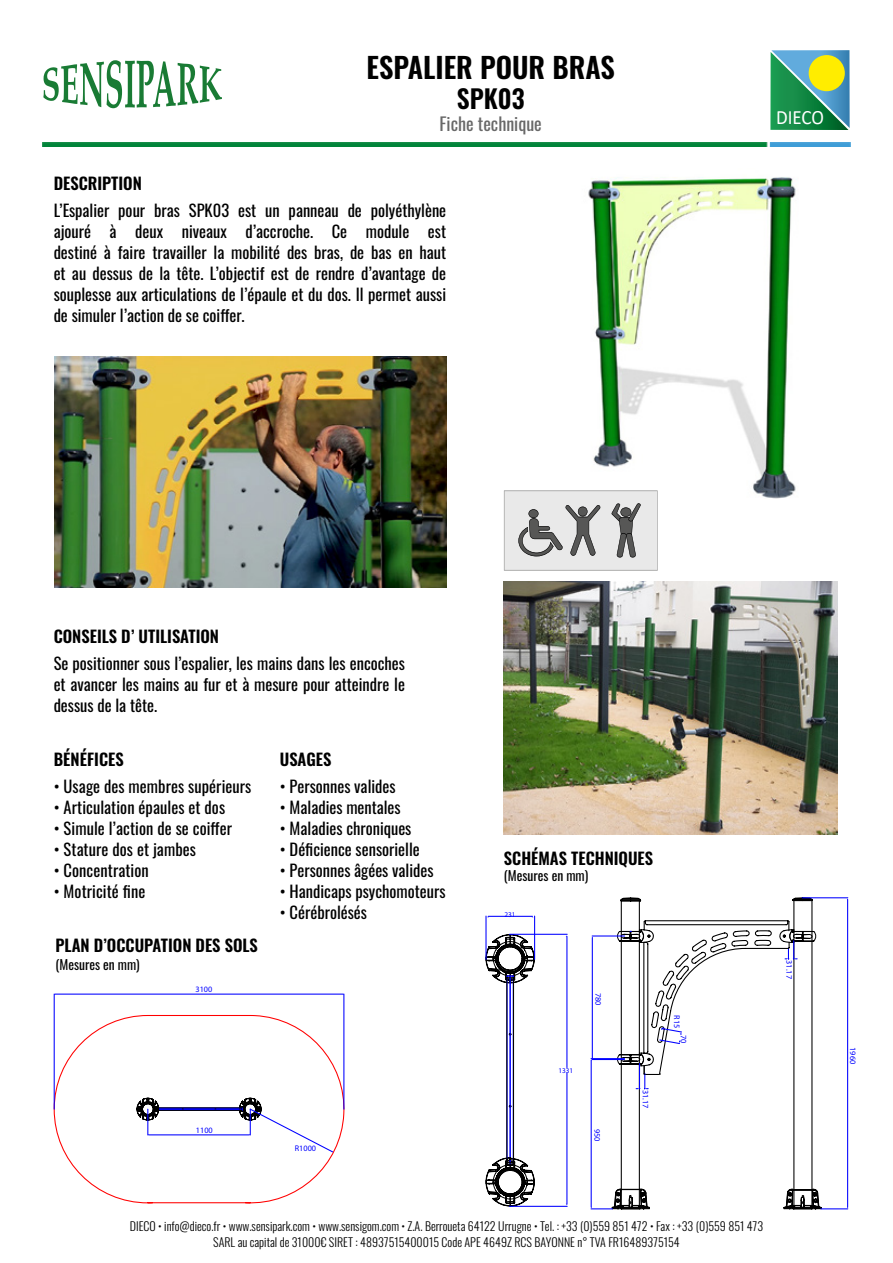
<style>
.page{position:relative;width:893px;height:1263px;background:#fff}
.page>*{position:absolute;margin:0;border:0;box-sizing:border-box;transform-origin:0 0}
.t1{font:600 28.5px "Oswald";color:#000}
.t2{font:600 25.5px "Oswald";color:#000}
.t3{font:20.4px "Calibri";letter-spacing:-.005em;color:#fff;scale:.93 1}
.t4{font:18px "Oswald";color:#686868}
.t5{font:16.5px/21px "Oswald";color:#000;text-align:justify}
.t6{font:600 16.5px "Oswald";color:#000}
.t7{font:13.5px "Oswald";color:#000}
.t8{font:300 12px/16.2px "Oswald";color:#000;text-align:center}
.t9{font:8.25px "Myriad Pro";color:#00f}
.t10{font:7.2px "Myriad Pro";color:#00f}
</style>
<div class="page">
<svg style="left:770px;top:50px;width:80px;height:80px;background:#389782"></svg>
<div style="left:809px;top:55px;width:36px;height:36px;background:#ffed00;border-radius:50%"></div>
<img style="left:42px;top:143px;width:809px;height:3px">
<svg style="left:43px;top:60px;width:179px;height:48px"></svg>
<img style="left:588px;top:177px;width:208px;height:322px">
<img style="left:504px;top:581px;width:333px;height:253px">
<svg style="left:504px;top:490px;width:154px;height:81px;background:#cacaca"></svg>
<img style="left:54px;top:356px;width:392px;height:232px">
<svg style="left:591px;top:897px;width:257px;height:312px"></svg>
<svg style="left:485px;top:934px;width:50px;height:273px"></svg>
<hr style="left:510px;top:1206px;width:57px;height:1px;background:#00f">
<hr style="left:510px;top:934px;width:57px;height:1px;background:#00f">
<hr style="left:566px;top:1073px;width:1px;height:131px;background:#00f">
<hr style="left:566px;top:936px;width:1px;height:131px;background:#00f">
<hr style="left:485px;top:916px;width:2px;height:43px;background:#00f">
<hr style="left:534px;top:916px;width:1px;height:43px;background:#00f">
<hr style="left:488px;top:916px;width:44px;height:1px;background:#00f">
<svg style="left:53px;top:1014px;width:292px;height:190px"></svg>
<svg style="left:136px;top:1098px;width:198px;height:55px"></svg>
<hr style="left:343px;top:994px;width:1px;height:115px;background:#00f">
<hr style="left:54px;top:994px;width:1px;height:115px;background:#00f">
<hr style="left:55px;top:993px;width:288px;height:2px;background:#00f">
<h1 class="t1" style="left:366px;top:52px;width:250px">ESPALIER POUR BRAS</h1>
<h2 class="t2" style="left:457px;top:86px;width:69px">SPK03</h2>
<p class="t4" style="left:440px;top:108px;width:104px">Fiche technique</p>
<p class="t6" style="left:54px;top:175px;width:90px">DESCRIPTION</p>
<p class="t5" style="left:54px;top:198px;width:394px">L’Espalier pour bras SPK03 est un panneau de polyéthylène ajouré à deux niveaux d’accroche. Ce module est destiné à faire travailler la mobilité des bras, de bas en haut et au dessus de la tête. L’objectif est de rendre d’avantage de souplesse aux articulations de l’épaule et du dos. Il permet aussi de simuler l’action de se coiffer.</p>
<p class="t3" style="left:776px;top:103px;width:53px">DIECO</p>
<p class="t6" style="left:54px;top:628px;width:167px">CONSEILS D’ UTILISATION</p>
<p class="t5" style="left:54px;top:651px;width:353px">Se positionner sous l’espalier, les mains dans les encoches et avancer les mains au fur et à mesure pour atteindre le dessus de la tête.</p>
<p class="t6" style="left:54px;top:751px;width:72px">BÉNÉFICES</p>
<p class="t5" style="left:54px;top:774px;width:199px">• Usage des membres supérieurs</p>
<p class="t5" style="left:54px;top:795px;width:173px">• Articulation épaules et dos</p>
<p class="t5" style="left:54px;top:816px;width:180px">• Simule l’action de se coiffer</p>
<p class="t5" style="left:54px;top:837px;width:144px">• Stature dos et jambes</p>
<p class="t5" style="left:54px;top:858px;width:97px">• Concentration</p>
<p class="t5" style="left:54px;top:879px;width:93px">• Motricité fine</p>
<p class="t6" style="left:55px;top:936px;width:204px">PLAN D’OCCUPATION DES SOLS</p>
<p class="t7" style="left:55px;top:952px;width:86px">(Mesures en mm)</p>
<p class="t9" style="left:196px;top:984px;width:18px">3100</p>
<p class="t6" style="left:280px;top:750px;width:53px">USAGES</p>
<p class="t5" style="left:280px;top:774px;width:117px">• Personnes valides</p>
<p class="t5" style="left:280px;top:795px;width:122px">• Maladies mentales</p>
<p class="t5" style="left:280px;top:816px;width:133px">• Maladies chroniques</p>
<p class="t5" style="left:280px;top:837px;width:141px">• Déficience sensorielle</p>
<p class="t5" style="left:280px;top:858px;width:155px">• Personnes âgées valides</p>
<p class="t5" style="left:280px;top:879px;width:167px">• Handicaps psychomoteurs</p>
<p class="t5" style="left:280px;top:900px;width:89px">• Cérébrolésés</p>
<p class="t9" style="left:196px;top:1125px;width:18px">1100</p>
<p class="t9" style="left:295px;top:1143px;width:23px">R1000</p>
<p class="t6" style="left:504px;top:849px;width:151px">SCHÉMAS TECHNIQUES</p>
<p class="t7" style="left:504px;top:863px;width:86px">(Mesures en mm)</p>
<p class="t10" style="left:504px;top:910px;width:13px">231</p>
<p class="t9" style="left:603px;top:993px;width:14px;rotate:90deg">780</p>
<p class="t10" style="left:559px;top:1066px;width:16px">1331</p>
<p class="t9" style="left:602px;top:1129px;width:14px;rotate:90deg">950</p>
<p class="t9" style="left:651px;top:1090px;width:20px;rotate:90deg">31.17</p>
<p class="t9" style="left:682px;top:1015px;width:14px;rotate:90deg">R15</p>
<p class="t9" style="left:689px;top:1035px;width:10px;rotate:90deg">70</p>
<p class="t9" style="left:794px;top:960px;width:20px;rotate:90deg">31.17</p>
<p class="t8" style="left:130px;top:1216px;width:635px">DIECO • info@dieco.fr • www.sensipark.com • www.sensigom.com • Z.A. Berroueta 64122 Urrugne • Tel. : +33 (0)559 851 472 • Fax : +33 (0)559 851 473<br>SARL au capital de 31000€ SIRET : 48937515400015 Code APE 4649Z RCS BAYONNE n° TVA FR16489375154</p>
<p class="t9" style="left:858px;top:1047px;width:18px;rotate:90deg">1960</p>
</div>
